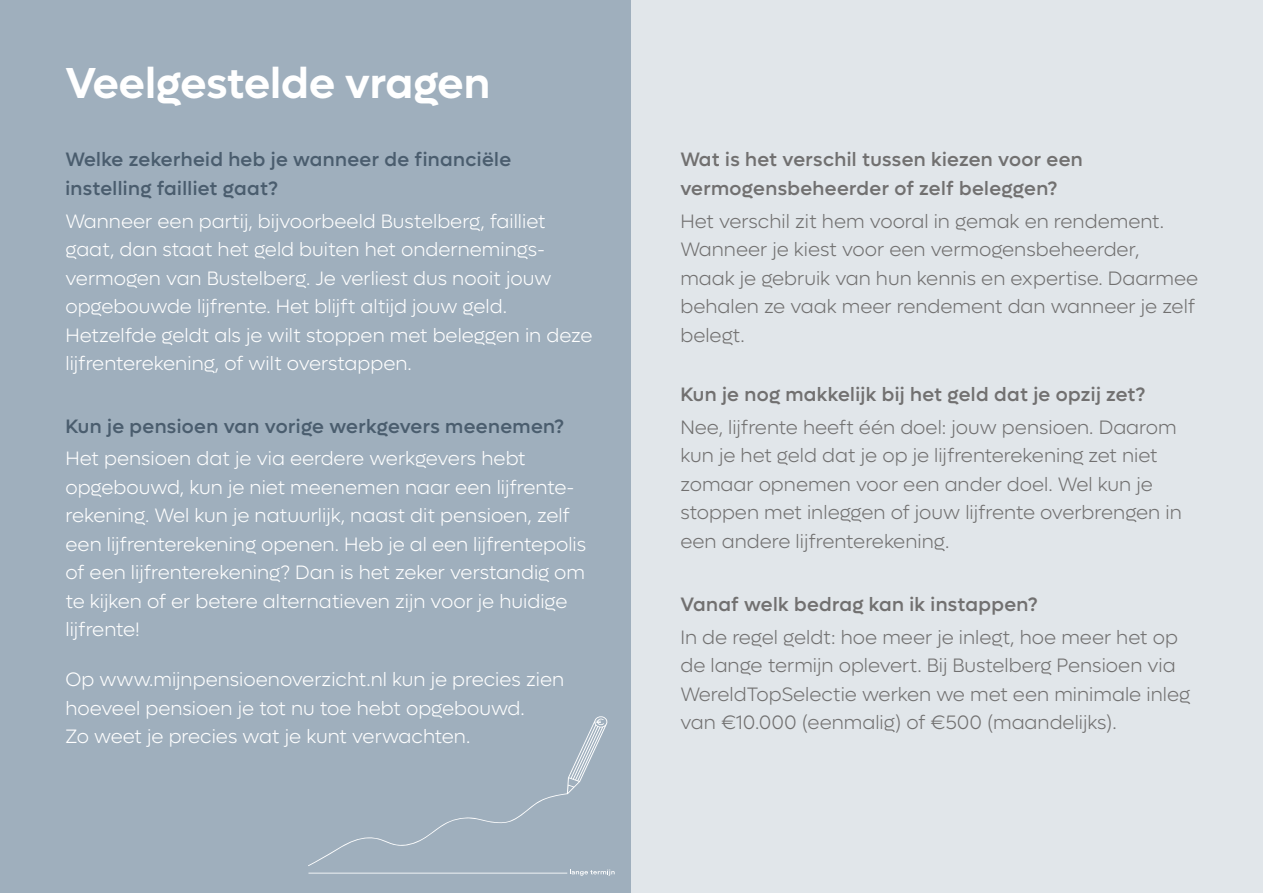
<style>
.page{position:relative;width:1263px;height:893px;background:#fff}
.page>*{position:absolute;margin:0;border:0;box-sizing:border-box;transform-origin:0 0}
.t1{font:600 43.5px "Lufga";color:#fff}
.t2{font:300 19.5px/28.5px "Lufga";color:#fff}
.t3{font:300 19.5px/28.5px "Lufga";color:#717070}
.t4{font:500 19.5px/28.5px "Lufga";letter-spacing:.02em;color:#717070}
.t5{font:500 19.5px/28.5px "Lufga";letter-spacing:.02em;color:#4a5d6e}
</style>
<div class="page">
<div style="left:0;top:0;width:631px;height:893px;background:#9fafbd"></div>
<div style="left:631px;top:0;width:632px;height:893px;background:#e1e6ea"></div>
<svg style="left:308px;top:716px;width:307px;height:160px"></svg>
<h1 class="t1" style="left:65px;top:57px;width:426px">Veelgestelde vragen</h1>
<p class="t5" style="left:65px;top:145px;width:447px">Welke zekerheid heb je wanneer de financiële instelling failliet gaat?</p>
<p class="t2" style="left:65px;top:207px;width:528px">Wanneer een partij, bijvoorbeeld Bustelberg, failliet gaat, dan staat het geld buiten het ondernemings&shy;vermogen van Bustelberg. Je verliest dus nooit jouw opgebouwde lijfrente. Het blijft altijd jouw geld.<br>Hetzelfde geldt als je wilt stoppen met beleggen in deze lijfrenterekening, of wilt overstappen.</p>
<p class="t5" style="left:65px;top:412px;width:500px">Kun je pensioen van vorige werkgevers meenemen?</p>
<p class="t2" style="left:65px;top:444px;width:522px">Het pensioen dat je via eerdere werkgevers hebt opgebouwd, kun je niet meenemen naar een lijfrente&shy;rekening. Wel kun je natuurlijk, naast dit pensioen, zelf een lijfrenterekening openen. Heb je al een lijfrentepolis of een lijfrenterekening? Dan is het zeker verstandig om te kijken of er betere alternatieven zijn voor je huidige lijfrente!</p>
<p class="t2" style="left:65px;top:665px;width:500px">Op www.mijnpensioenoverzicht.nl kun je precies zien hoeveel pensioen je tot nu toe hebt opgebouwd.<br>Zo weet je precies wat je kunt verwachten.</p>
<p class="t4" style="left:680px;top:145px;width:404px">Wat is het verschil tussen kiezen voor een vermogensbeheerder of zelf beleggen?</p>
<p class="t3" style="left:680px;top:207px;width:519px">Het verschil zit hem vooral in gemak en rendement.<br>Wanneer je kiest voor een vermogensbeheerder, maak je gebruik van hun kennis en expertise. Daarmee behalen ze vaak meer rendement dan wanneer je zelf belegt.</p>
<p class="t4" style="left:680px;top:380px;width:466px">Kun je nog makkelijk bij het geld dat je opzij zet?</p>
<p class="t3" style="left:680px;top:413px;width:503px">Nee, lijfrente heeft één doel: jouw pensioen. Daarom kun je het geld dat je op je lijfrenterekening zet niet zomaar opnemen voor een ander doel. Wel kun je stoppen met inleggen of jouw lijfrente overbrengen in een andere lijfrenterekening.</p>
<p class="t4" style="left:680px;top:590px;width:359px">Vanaf welk bedrag kan ik instappen?</p>
<p class="t3" style="left:680px;top:623px;width:511px">In de regel geldt: hoe meer je inlegt, hoe meer het op de lange termijn oplevert. Bij Bustelberg Pensioen via WereldTopSelectie werken we met een minimale inleg van €10.000 (eenmalig) of €500 (maandelijks).</p>
</div>
